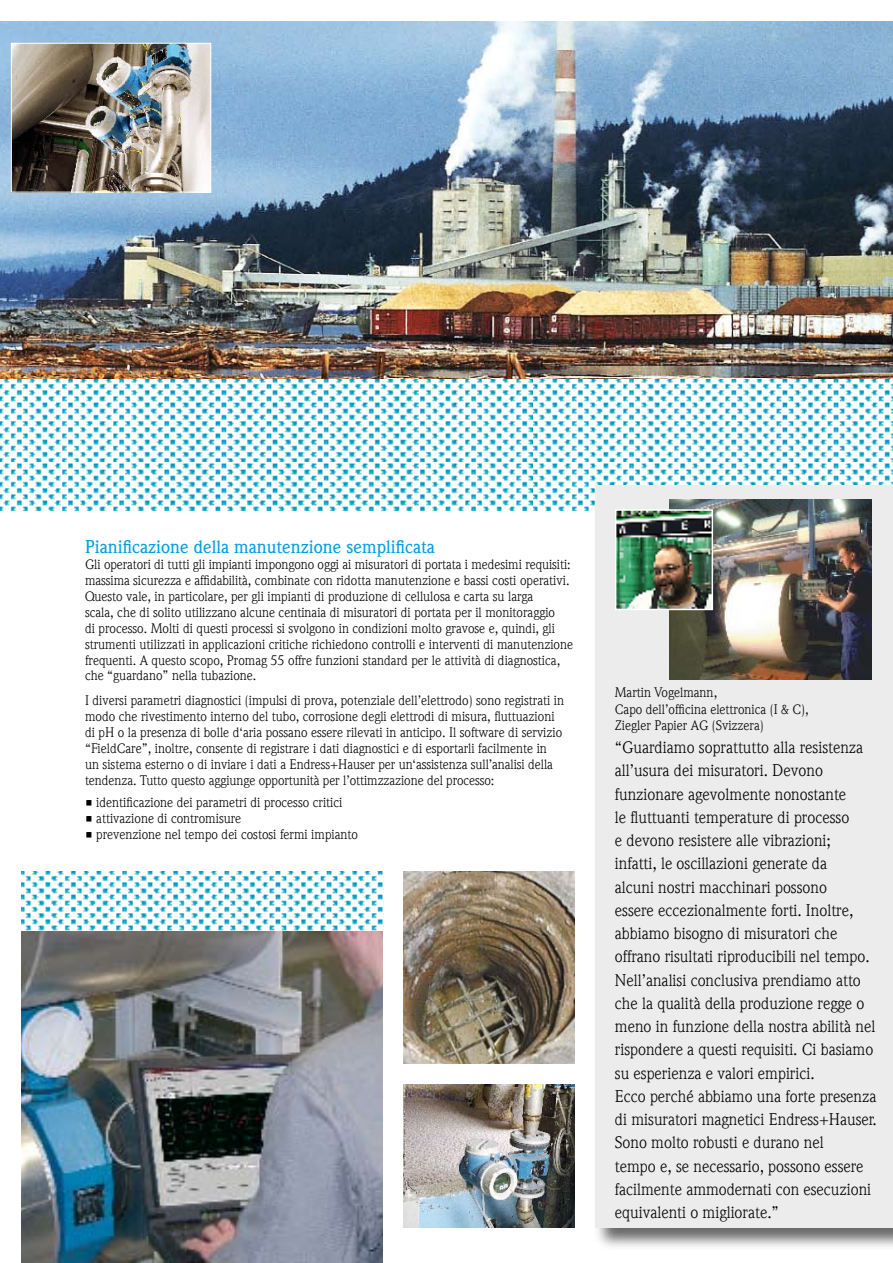
<style>
.page{position:relative;width:893px;height:1263px;background:#fff}
.page>*{position:absolute;margin:0;border:0;box-sizing:border-box;transform-origin:0 0}
.t1{font:500 18px "E+H Weidemann Com";color:#009ee0}
.t2{font:16.5px/23.2px "E+H Weidemann Com";color:#000}
.t3{font:13.5px/15.9px "E+H Weidemann Com";color:#000}
</style>
<div class="page">
<img style="left:0;top:21px;width:893px;height:489px">
<img style="left:0;top:379px;width:532px;height:131px">
<img style="left:534px;top:379px;width:359px;height:131px">
<img style="left:404px;top:1084px;width:170px;height:143px">
<img style="left:21px;top:930px;width:362px;height:333px">
<img style="left:404px;top:872px;width:170px;height:191px">
<img style="left:21px;top:872px;width:363px;height:58px">
<img style="left:13px;top:45px;width:196px;height:145px">
<div style="left:11px;top:43px;width:200px;height:149px;border:1px solid #fff"></div>
<div style="left:594px;top:483px;width:299px;height:767px;background:#000;opacity:.6"></div>
<div style="left:595px;top:485px;width:298px;height:742px;background:#ececed"></div>
<img style="left:670px;top:500px;width:202px;height:179px">
<img style="left:618px;top:512px;width:92px;height:95px">
<div style="left:615px;top:509px;width:98px;height:101px;border:2px solid #fff"></div>
<h1 class="t1" style="left:85px;top:536px;width:351px">Pianificazione della manutenzione semplificata</h1>
<p class="t3" style="left:85px;top:556px;width:490px">Gli operatori di tutti gli impianti impongono oggi ai misuratori di portata i medesimi requisiti: massima sicurezza e affidabilità, combinate con ridotta manutenzione e bassi costi operativi.<br>Questo vale, in particolare, per gli impianti di produzione di cellulosa e carta su larga<br>scala, che di solito utilizzano alcune centinaia di misuratori di portata per il monitoraggio<br>di processo. Molti di questi processi si svolgono in condizioni molto gravose e, quindi, gli strumenti utilizzati in applicazioni critiche richiedono controlli e interventi di manutenzione frequenti. A questo scopo, Promag 55 offre funzioni standard per le attività di diagnostica, che “guardano” nella tubazione.</p>
<p class="t3" style="left:85px;top:693px;width:481px">I diversi parametri diagnostici (impulsi di prova, potenziale dell’elettrodo) sono registrati in modo che rivestimento interno del tubo, corrosione degli elettrodi di misura, fluttuazioni di pH o la presenza di bolle d‘aria possano essere rilevati in anticipo. Il software di servizio “FieldCare”, inoltre, consente di registrare i dati diagnostici e di esportarli facilmente in un sistema esterno o di inviare i dati a Endress+Hauser per un‘assistenza sull’analisi della tendenza. Tutto questo aggiunge opportunità per l’ottimzzazione del processo:</p>
<p class="t3" style="left:85px;top:795px;width:259px">• identificazione dei parametri di processo critici</p>
<p class="t3" style="left:85px;top:811px;width:158px">• attivazione di contromisure</p>
<p class="t3" style="left:85px;top:827px;width:274px">• prevenzione nel tempo dei costosi fermi impianto</p>
<p class="t3" style="left:615px;top:685px;width:195px;line-height:16.5px">Martin Vogelmann,<br>Capo dell’officina elettronica (I &amp; C),<br>Ziegler Papier AG (Svizzera)</p>
<p class="t2" style="left:615px;top:736px;width:264px">“Guardiamo soprattutto alla resistenza all’usura dei misuratori. Devono funzionare agevolmente nonostante<br>le fluttuanti temperature di processo<br>e devono resistere alle vibrazioni;<br>infatti, le oscillazioni generate da<br>alcuni nostri macchinari possono<br>essere eccezionalmente forti. Inoltre, abbiamo bisogno di misuratori che offrano risultati riproducibili nel tempo.<br>Nell’analisi conclusiva prendiamo atto che la qualità della produzione regge o meno in funzione della nostra abilità nel rispondere a questi requisiti. Ci basiamo su esperienza e valori empirici.<br>Ecco perché abbiamo una forte presenza di misuratori magnetici Endress+Hauser.<br>Sono molto robusti e durano nel<br>tempo e, se necessario, possono essere facilmente ammodernati con esecuzioni equivalenti o migliorate.”</p>
</div>
